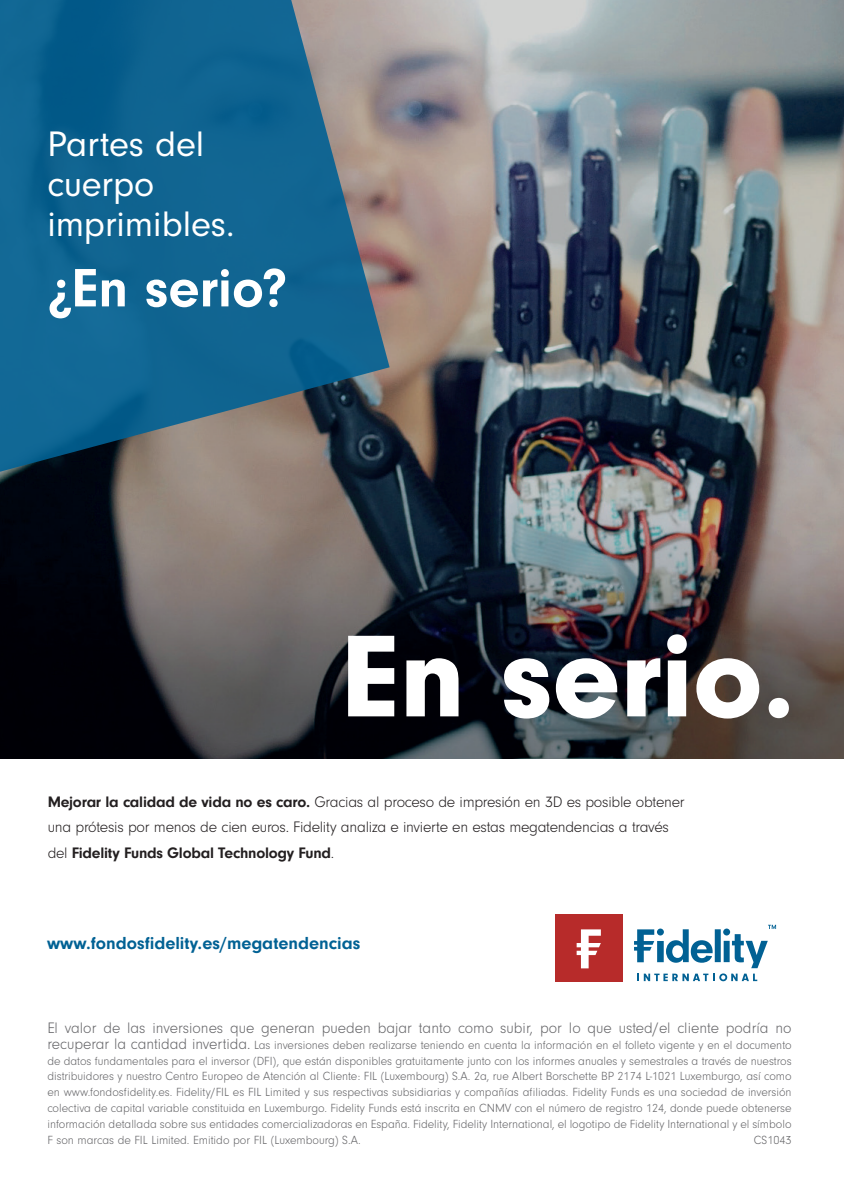
<style>
.page{position:relative;width:844px;height:1191px;background:#fff}
.page>*{position:absolute;margin:0;border:0;box-sizing:border-box;transform-origin:0 0}
.t1{font:900 120.75px "Neuzeit Gro";color:#fff}
.t2{font:700 56px "Neuzeit Gro";color:#fff}
.t3{font:36.75px/40.2px "Neuzeit Gro";color:#fff}
.t4{font:700 18.03px "Neuzeit Gro";color:#016194}
.t5{font:300 15.75px/25px "Neuzeit Gro";letter-spacing:-.015em;color:#231f20}
.t6{font:300 15.75px "Neuzeit Gro";color:#656568}
.t7{font:300 12.25px/15.8px "Neuzeit Gro";color:#656568;text-align:justify}
.s1{font-weight:700}
.s2{font-size:15.75px}
</style>
<div class="page">
<hr style="left:0;top:0;width:1px;height:1190px;background:#dbecee">
<img style="left:0;top:0;width:844px;height:758px">
<svg style="left:0;top:0;width:390px;height:518px;background:#2a6686"></svg>
<div style="left:555px;top:914px;width:67px;height:67px;background:#b72b2a"></div>
<svg style="left:577px;top:929px;width:24px;height:39px"></svg>
<svg style="left:634px;top:924px;width:142px;height:57px"></svg>
<svg style="left:840px;top:0;width:4px;height:3px"></svg>
<h3 class="t3" style="left:47px;top:124px;width:189px">Partes del cuerpo imprimibles.</h3>
<h2 class="t2" style="left:47px;top:256px;width:241px">¿En serio?</h2>
<h1 class="t1" style="left:344px;top:607px;width:453px">En serio.</h1>
<p class="t5" style="left:48px;top:790px;width:638px"><span class="s1">Mejorar la calidad de vida no es caro.</span> Gracias al proceso de impresión en 3D es posible obtener una prótesis por menos de cien euros. Fidelity analiza e invierte en estas megatendencias a través del <span class="s1">Fidelity Funds Global Technology Fund</span>.</p>
<h3 class="t4" style="left:47px;top:932px;width:315px">www.fondosfidelity.es/megatendencias</h3>
<p class="t6" style="left:47px;top:1019px;width:746px">El valor de las inversiones que generan pueden bajar tanto como subir, por lo que usted/el cliente podría no</p>
<p class="t7" style="left:47px;top:1037px;width:746px"><span class="s2">recuperar la cantidad invertida.</span> Las inversiones deben realizarse teniendo en cuenta la información en el folleto vigente y en el documento de datos fundamentales para el inversor (DFI), que están disponibles gratuitamente junto con los informes anuales y semestrales a través de nuestros distribuidores y nuestro Centro Europeo de Atención al Cliente: FIL (Luxembourg) S.A. 2a, rue Albert Borschette BP 2174 L-1021 Luxemburgo, así como en www.fondosfidelity.es. Fidelity/FIL es FIL Limited y sus respectivas subsidiarias y compañías afiliadas. Fidelity Funds es una sociedad de inversión colectiva de capital variable constituida en Luxemburgo. Fidelity Funds está inscrita en CNMV con el número de registro 124, donde puede obtenerse información detallada sobre sus entidades comercializadoras en España. Fidelity, Fidelity International, el logotipo de Fidelity International y el símbolo F son marcas de FIL Limited. Emitido por FIL (Luxembourg) S.A.</p>
<p class="t7" style="left:754px;top:1132px;width:39px">CS1043</p>
</div>
